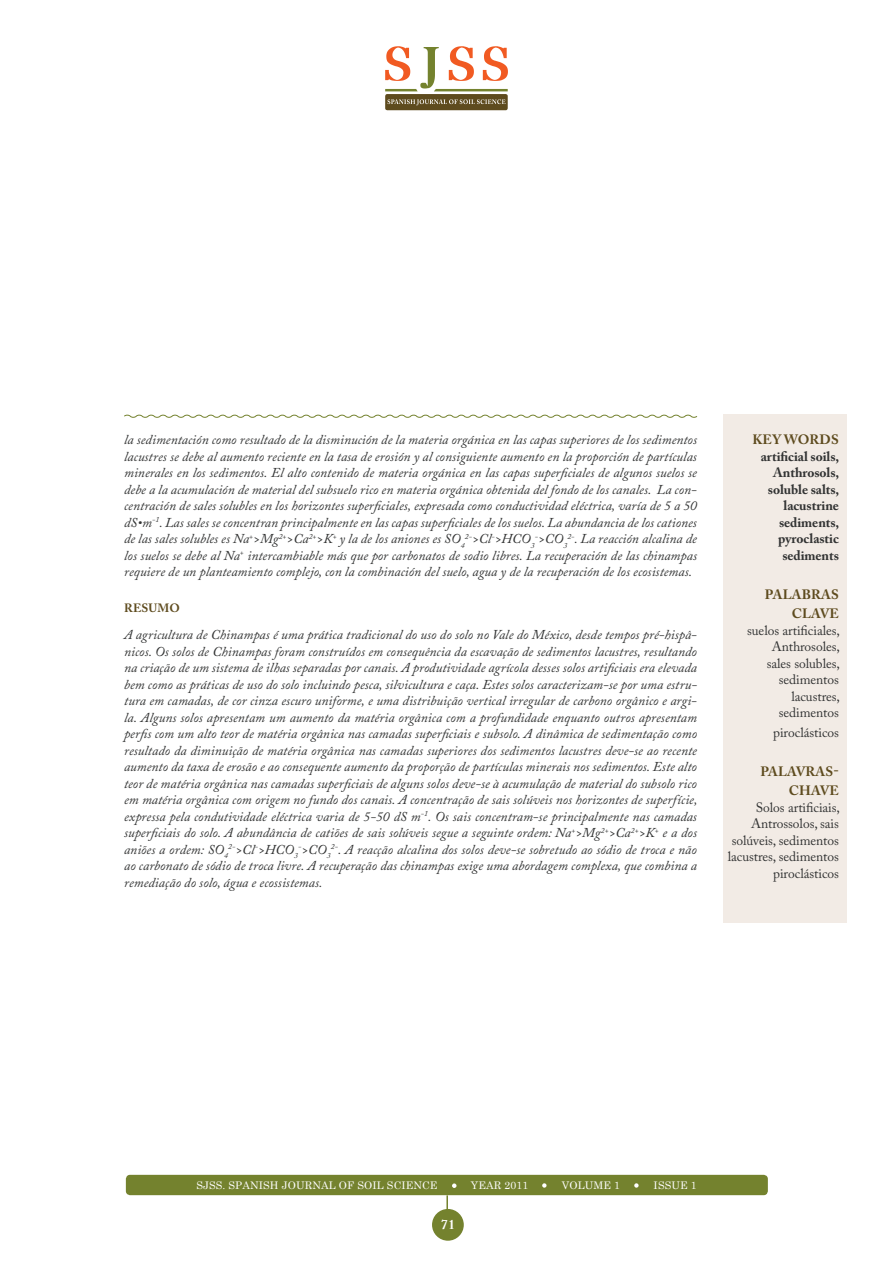
<style>
.page{position:relative;width:893px;height:1263px;background:#fff}
.page>*{position:absolute;margin:0;border:0;box-sizing:border-box;transform-origin:0 0}
.t1{font:300 15px "Caslon";color:#fff}
.t2{font:italic 13.5px/16.5px "Adobe Caslon Pro";letter-spacing:.005em;color:#323333;text-align:justify}
.t3{font:13.5px/16.5px "Adobe Caslon Pro";letter-spacing:-.005em;color:#323333;text-align:right}
.t4{font:700 13.5px/16.5px "Adobe Caslon Pro";letter-spacing:-.005em;color:#323333;text-align:right}
.t5{font:700 13.5px/19.5px "Adobe Caslon Pro";letter-spacing:.01em;color:#5e4b1e}
.t6{font:700 12px "Adobe Caslon Pro";color:#5e4b1e}
.t7{font:10.5px "Century Schoolbook";letter-spacing:.01em;color:#fff}
</style>
<div class="page">
<hr style="left:446px;top:1195px;width:2px;height:23px;background:#74822e">
<div style="left:432px;top:1209px;width:32px;height:32px;background:#74822e;border-radius:50%"></div>
<div style="left:126px;top:1175px;width:642px;height:20px;background:#74822e;border-radius:4px"></div>
<svg style="left:452px;top:1183px;width:4px;height:5px"></svg>
<svg style="left:542px;top:1183px;width:5px;height:5px"></svg>
<svg style="left:634px;top:1183px;width:5px;height:5px"></svg>
<div style="left:723px;top:415px;width:123px;height:508px;background:#f2ebe5"></div>
<div style="left:385px;top:94px;width:123px;height:16px;background:#5e4b1e;border-radius:2px"></div>
<svg style="left:385px;top:46px;width:123px;height:45px"></svg>
<svg style="left:388px;top:99px;width:118px;height:6px"></svg>
<svg style="left:124px;top:414px;width:574px;height:4px"></svg>
<p class="t2" style="left:124px;top:431px;width:574px">la sedimentación como resultado de la disminución de la materia orgánica en las capas superiores de los sedimentos lacustres se debe al aumento reciente en la tasa de erosión y al consiguiente aumento en la proporción de partículas minerales en los sedimentos. El alto contenido de materia orgánica en las capas superficiales de algunos suelos se debe a la acumulación de material del subsuelo rico en materia orgánica obtenida del fondo de los canales. La con&shy;centración de sales solubles en los horizontes superficiales, expresada como conductividad eléctrica, varía de 5 a 50 dS•m<sup>-1</sup>. Las sales se concentran principalmente en las capas superficiales de los suelos. La abundancia de los cationes de las sales solubles es Na<sup>+</sup>&gt;Mg<sup>2+</sup>&gt;Ca<sup>2+</sup>&gt;K<sup>+</sup> y la de los aniones es SO<sub>4</sub><sup>2-</sup>&gt;Cl<sup>-</sup>&gt;HCO<sub>3</sub><sup>-</sup>&gt;CO<sub>3</sub><sup>2-</sup>. La reacción alcalina de los suelos se debe al Na<sup>+</sup> intercambiable más que por carbonatos de sodio libres. La recuperación de las chinampas requiere de un planteamiento complejo, con la combinación del suelo, agua y de la recuperación de los ecosistemas.</p>
<p class="t6" style="left:124px;top:601px;width:57px">resumO</p>
<p class="t2" style="left:124px;top:626px;width:575px">A agricultura de Chinampas é uma prática tradicional do uso do solo no Vale do México, desde tempos pré-hispâ&shy;nicos. Os solos de Chinampas foram construídos em consequência da escavação de sedimentos lacustres, resultando na criação de um sistema de ilhas separadas por canais. A produtividade agrícola desses solos artificiais era elevada bem como as práticas de uso do solo incluindo pesca, silvicultura e caça. Estes solos caracterizam-se por uma estru&shy;tura em camadas, de cor cinza escuro uniforme, e uma distribuição vertical irregular de carbono orgânico e argi&shy;la. Alguns solos apresentam um aumento da matéria orgânica com a profundidade enquanto outros apresentam perfis com um alto teor de matéria orgânica nas camadas superficiais e subsolo. A dinâmica de sedimentação como resultado da diminuição de matéria orgânica nas camadas superiores dos sedimentos lacustres deve-se ao recente aumento da taxa de erosão e ao consequente aumento da proporção de partículas minerais nos sedimentos. Este alto teor de matéria orgânica nas camadas superficiais de alguns solos deve-se à acumulação de material do subsolo rico em matéria orgânica com origem no fundo dos canais. A concentração de sais solúveis nos horizontes de superfície, expressa pela condutividade eléctrica varia de 5-50 dS m<sup>-1</sup>. Os sais concentram-se principalmente nas camadas superficiais do solo. A abundância de catiões de sais solúveis segue a seguinte ordem: Na<sup>+</sup>&gt;Mg<sup>2+</sup>&gt;Ca<sup>2+</sup>&gt;K<sup>+</sup> e a dos aniões a ordem: SO<sub>4</sub><sup>2-</sup>&gt;Cl<sup>-</sup>&gt;HCO<sub>3</sub><sup>-</sup>&gt;CO<sub>3</sub><sup>2-</sup>. A reacção alcalina dos solos deve-se sobretudo ao sódio de troca e não ao carbonato de sódio de troca livre. A recuperação das chinampas exige uma abordagem complexa, que combina a remediação do solo, água e ecossistemas.</p>
<p class="t5" style="left:753px;top:430px;width:86px">KEY WORDS</p>
<p class="t4" style="left:761px;top:448px;width:80px">artificial soils,<br>Anthrosols, soluble salts, lacustrine sediments, pyroclastic sediments</p>
<p class="t5" style="left:792px;top:584px;width:49px;text-indent:-27px">PALABRAS<br>CLAVE</p>
<p class="t3" style="left:747px;top:622px;width:94px">suelos artificiales,<br>Anthrosoles, sales solubles, sedimentos lacustres, sedimentos</p>
<p class="t3" style="left:773px;top:724px;width:67px">piroclásticos</p>
<p class="t5" style="left:760px;top:761px;width:80px;text-align:right">PALAVRAS -<br>CHAVE</p>
<p class="t3" style="left:728px;top:799px;width:114px">Solos artificiais,<br>Antrossolos, sais solúveis, sedimentos lacustres, sedimentos piroclásticos</p>
<p class="t7" style="left:196px;top:1176px;width:243px">SJSS. SPANISH JOURNAL OF SOIL SCIENCE</p>
<p class="t7" style="left:471px;top:1176px;width:59px">YEAR 2011</p>
<p class="t7" style="left:562px;top:1176px;width:17px">VOLU</p>
<p class="t7" style="left:593px;top:1176px;width:28px">ME 1</p>
<p class="t7" style="left:654px;top:1176px;width:45px">ISSUE 1</p>
<p class="t1" style="left:441px;top:1219px;width:16px">71</p>
</div>
